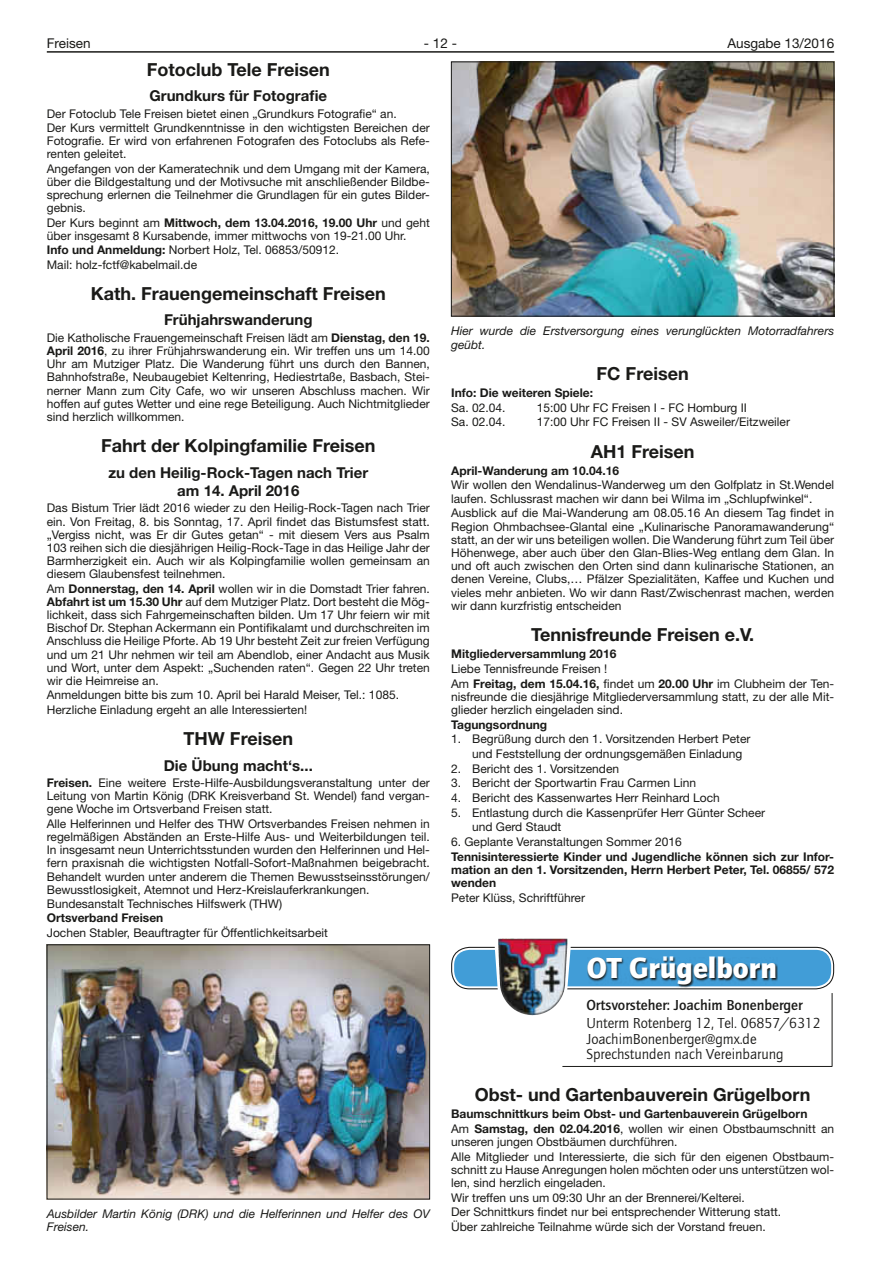
<style>
.page{position:relative;width:881px;height:1263px;background:#fff}
.page>*{position:absolute;margin:0;border:0;box-sizing:border-box;transform-origin:0 0}
.t1{font:800 30px "Quay";color:#fff}
.t2{font:18px "Helvetica Neue LT Bold 5";color:#1a1a18}
.t3{font:15px/18px "Helvetica Neue LT Bold 5";color:#1a1a18;text-align:center}
.t4{font:15px/16.5px "Quay";letter-spacing:-.005em;color:#1a1a18}
.t5{font:700 15px "Quay";color:#1a1a18}
.t6{font:13.5px "Helvetica Neue LT Roman 11";color:#1a1a18}
.t7{font:12px/13.2px "Helvetica Neue LT Roman 11";color:#1a1a18}
.t8{font:12px/13.2px "Helvetica Neue LT Bold 5";color:#1a1a18;text-align:justify}
.t9{font:12px/13.2px "Helvetica Neue LT Italic 3";color:#1a1a18}
.s1{font-family:"Helvetica Neue LT Roman 11"}
.s2{font-family:"Helvetica Neue LT Bold 5"}
</style>
<div class="page">
<hr style="left:47px;top:51px;width:786px;height:2px;background:#1a1a18">
<img style="left:49px;top:946px;width:378px;height:251px">
<div style="left:47px;top:944px;width:382px;height:255px;border:1px solid #1a1a18"></div>
<img style="left:453px;top:64px;width:378px;height:250px">
<div style="left:451px;top:62px;width:382px;height:254px;border:1px solid #1a1a18"></div>
<div style="left:452px;top:948px;width:380px;height:40px;background:#419dd7;border-radius:17px"></div>
<div style="left:451px;top:947px;width:382px;height:42px;border:3px solid #fff;border-radius:17px"></div>
<div style="left:451px;top:947px;width:382px;height:42px;border:1px solid #1a1a18;border-radius:18px"></div>
<img style="left:493px;top:938px;width:78px;height:78px">
<img style="left:498px;top:938px;width:38px;height:77px">
<svg style="left:587px;top:957px;width:190px;height:30px"></svg>
<hr style="left:562px;top:1066px;width:269px;height:1px;background:#1a1a18">
<hr style="left:831px;top:993px;width:1px;height:74px;background:#1a1a18">
<p class="t6" style="left:47px;top:35px;width:45px">Freisen</p>
<p class="t6" style="left:424px;top:35px;width:35px">- 12 -</p>
<p class="t6" style="left:727px;top:35px;width:108px">Ausgabe 13/2016</p>
<h2 class="t2" style="left:147px;top:58px;width:184px">Fotoclub Tele Freisen</h2>
<p class="t3" style="left:149px;top:87px;width:179px">Grundkurs für Fotografie</p>
<p class="t7" style="left:47px;top:106px;width:384px;line-height:14.4px">Der Fotoclub Tele Freisen bietet einen „Grundkurs Fotografie“ an.<br>Der Kurs vermittelt Grundkenntnisse in den wichtigsten Bereichen der</p>
<p class="t7" style="left:47px;top:134px;width:384px">Fotografie. Er wird von erfahrenen Fotografen des Fotoclubs als Refe&shy;renten geleitet.</p>
<p class="t7" style="left:47px;top:162px;width:384px;text-align:justify">Angefangen von der Kameratechnik und dem Umgang mit der Kamera, über die Bildgestaltung und der Motivsuche mit anschließender Bildbe&shy;sprechung erlernen die Teilnehmer die Grundlagen für ein gutes Bilder&shy;gebnis.</p>
<p class="t8" style="left:47px;top:216px;width:384px"><span class="s1">Der Kurs beginnt am</span> Mittwoch, dem 13.04.2016, 19.00 Uhr <span class="s1">und geht</span></p>
<p class="t7" style="left:47px;top:228px;width:361px;line-height:14.4px">über insgesamt 8 Kursabende, immer mittwochs von 19-21.00 Uhr.<br><span class="s2">Info und Anmeldung:</span> Norbert Holz, Tel. 06853/50912.<br>Mail: holz-fctf@kabelmail.de</p>
<h2 class="t2" style="left:91px;top:282px;width:296px">Kath. Frauengemeinschaft Freisen</h2>
<p class="t3" style="left:164px;top:311px;width:150px">Frühjahrswanderung</p>
<p class="t7" style="left:47px;top:331px;width:384px;text-align:justify">Die Katholische Frauengemeinschaft Freisen lädt am <span class="s2">Dienstag, den 19.<br>April 2016</span>, zu ihrer Frühjahrswanderung ein. Wir treffen uns um 14.00<br>Uhr am Mutziger Platz. Die Wanderung führt uns durch den Bannen, Bahnhofstraße, Neubaugebiet Keltenring, Hediestrtaße, Basbach, Stei&shy;nerner Mann zum City Cafe, wo wir unseren Abschluss machen. Wir hoffen auf gutes Wetter und eine rege Beteiligung. Auch Nichtmitglieder sind herzlich willkommen.</p>
<h2 class="t2" style="left:101px;top:435px;width:276px">Fahrt der Kolpingfamilie Freisen</h2>
<p class="t3" style="left:108px;top:463px;width:261px">zu den Heilig-Rock-Tagen nach Trier am 14. April 2016</p>
<p class="t7" style="left:47px;top:501px;width:384px;text-align:justify">Das Bistum Trier lädt 2016 wieder zu den Heilig-Rock-Tagen nach Trier ein. Von Freitag, 8. bis Sonntag, 17. April findet das Bistumsfest statt. „Vergiss nicht, was Er dir Gutes getan“ - mit diesem Vers aus Psalm 103 reihen sich die diesjährigen Heilig-Rock-Tage in das Heilige Jahr der Barmherzigkeit ein. Auch wir als Kolpingfamilie wollen gemeinsam an diesem Glaubensfest teilnehmen.</p>
<p class="t7" style="left:47px;top:582px;width:384px;text-align:justify">Am <span class="s2">Donnerstag, den 14. April</span> wollen wir in die Domstadt Trier fahren.<br><span class="s2">Abfahrt ist um 15.30 Uhr</span> auf dem Mutziger Platz. Dort besteht die Mög&shy;lichkeit, dass sich Fahrgemeinschaften bilden. Um 17 Uhr feiern wir mit Bischof Dr. Stephan Ackermann ein Pontifikalamt und durchschreiten im Anschluss die Heilige Pforte. Ab 19 Uhr besteht Zeit zur freien Verfügung und um 21 Uhr nehmen wir teil am Abendlob, einer Andacht aus Musik und Wort, unter dem Aspekt: „Suchenden raten“. Gegen 22 Uhr treten wir die Heimreise an.</p>
<p class="t7" style="left:47px;top:688px;width:353px;line-height:14.4px">Anmeldungen bitte bis zum 10. April bei Harald Meiser, Tel.: 1085.<br>Herzliche Einladung ergeht an alle Interessierten!</p>
<h2 class="t2" style="left:183px;top:727px;width:111px">THW Freisen</h2>
<p class="t3" style="left:164px;top:756px;width:150px">Die Übung macht‘s...</p>
<p class="t7" style="left:47px;top:776px;width:384px;text-align:justify"><span class="s2">Freisen.</span> Eine weitere Erste-Hilfe-Ausbildungsveranstaltung unter der Leitung von Martin König (DRK Kreisverband St. Wendel) fand vergan&shy;gene Woche im Ortsverband Freisen statt.</p>
<p class="t7" style="left:47px;top:817px;width:384px;text-align:justify">Alle Helferinnen und Helfer des THW Ortsverbandes Freisen nehmen in regelmäßigen Abständen an Erste-Hilfe Aus- und Weiterbildungen teil.<br>In insgesamt neun Unterrichtsstunden wurden den Helferinnen und Hel&shy;fern praxisnah die wichtigsten Notfall-Sofort-Maßnahmen beigebracht.<br>Behandelt wurden unter anderem die Themen Bewusstseinsstörungen/ Bewusstlosigkeit, Atemnot und Herz-Kreislauferkrankungen.</p>
<p class="t7" style="left:47px;top:897px;width:237px">Bundesanstalt Technisches Hilfswerk (THW)</p>
<p class="t8" style="left:47px;top:911px;width:118px">Ortsverband Freisen</p>
<p class="t7" style="left:47px;top:926px;width:282px">Jochen Stabler, Beauftragter für Öffentlichkeitsarbeit</p>
<p class="t9" style="left:451px;top:324px;width:384px">Hier wurde die Erstversorgung eines verunglückten Motorradfahrers geübt.</p>
<h2 class="t2" style="left:596px;top:363px;width:94px">FC Freisen</h2>
<p class="t8" style="left:451px;top:386px;width:143px">Info: Die weiteren Spiele:</p>
<p class="t7" style="left:451px;top:401px;width:56px">Sa. 02.04.</p>
<p class="t7" style="left:536px;top:401px;width:212px">15:00 Uhr FC Freisen I - FC Homburg II</p>
<p class="t7" style="left:451px;top:415px;width:56px">Sa. 02.04.</p>
<p class="t7" style="left:536px;top:415px;width:255px">17:00 Uhr FC Freisen II - SV Asweiler/Eitzweiler</p>
<h2 class="t2" style="left:590px;top:440px;width:105px">AH1 Freisen</h2>
<p class="t8" style="left:451px;top:464px;width:169px">April-Wanderung am 10.04.16</p>
<p class="t7" style="left:451px;top:478px;width:384px">Wir wollen den Wendalinus-Wanderweg um den Golfplatz in St.Wendel laufen. Schlussrast machen wir dann bei Wilma im „Schlupfwinkel“.</p>
<p class="t7" style="left:451px;top:506px;width:384px;text-align:justify">Ausblick auf die Mai-Wanderung am 08.05.16 An diesem Tag findet in Region Ohmbachsee-Glantal eine „Kulinarische Panoramawanderung“ statt, an der wir uns beteiligen wollen. Die Wanderung führt zum Teil über Höhenwege, aber auch über den Glan-Blies-Weg entlang dem Glan. In und oft auch zwischen den Orten sind dann kulinarische Stationen, an denen Vereine, Clubs,… Pfälzer Spezialitäten, Kaffee und Kuchen und vieles mehr anbieten. Wo wir dann Rast/Zwischenrast machen, werden wir dann kurzfristig entscheiden</p>
<h2 class="t2" style="left:531px;top:624px;width:225px">Tennisfreunde Freisen e.V.</h2>
<p class="t8" style="left:451px;top:647px;width:167px">Mitgliederversammlung 2016</p>
<p class="t7" style="left:451px;top:662px;width:158px">Liebe Tennisfreunde Freisen !</p>
<p class="t8" style="left:451px;top:676px;width:384px"><span class="s1">Am</span> Freitag, dem 15.04.16, <span class="s1">findet um</span> 20.00 Uhr <span class="s1">im Clubheim der Ten-</span></p>
<p class="t7" style="left:451px;top:690px;width:384px">nisfreunde die diesjährige Mitgliederversammlung statt, zu der alle Mit&shy;glieder herzlich eingeladen sind.</p>
<p class="t8" style="left:451px;top:717px;width:98px">Tagungsordnung</p>
<p class="t7" style="left:472px;top:731px;width:280px;line-height:14.7px;text-indent:-21px">1. Begrüßung durch den 1. Vorsitzenden Herbert Peter und Feststellung der ordnungsgemäßen Einladung</p>
<p class="t7" style="left:451px;top:762px;width:169px">2. Bericht des 1. Vorsitzenden</p>
<p class="t7" style="left:451px;top:776px;width:246px">3. Bericht der Sportwartin Frau Carmen Linn</p>
<p class="t7" style="left:451px;top:791px;width:270px">4. Bericht des Kassenwartes Herr Reinhard Loch</p>
<p class="t7" style="left:472px;top:805px;width:294px;line-height:14.7px;text-indent:-21px">5. Entlastung durch die Kassenprüfer Herr Günter Scheer und Gerd Staudt</p>
<p class="t7" style="left:451px;top:835px;width:232px">6. Geplante Veranstaltungen Sommer 2016</p>
<p class="t8" style="left:451px;top:850px;width:384px">Tennisinteressierte Kinder und Jugendliche können sich zur Infor&shy;mation an den 1. Vorsitzenden, Herrn Herbert Peter, Tel. 06855/ 572 wenden</p>
<p class="t7" style="left:451px;top:891px;width:135px">Peter Klüss, Schriftführer</p>
<p class="t9" style="left:47px;top:1207px;width:384px">Ausbilder Martin König (DRK) und die Helferinnen und Helfer des OV<br>Freisen.</p>
<h1 class="t1" style="left:586px;top:950px;width:191px">OT Grügelborn</h1>
<p class="t5" style="left:586px;top:996px;width:218px">Ortsvorsteher: Joachim Bonenberger</p>
<p class="t4" style="left:586px;top:1015px;width:236px">Unterm Rotenberg 12, Tel. 06857/6312<br>JoachimBonenberger@gmx.de</p>
<p class="t4" style="left:586px;top:1046px;width:199px">Sprechstunden nach Vereinbarung</p>
<h2 class="t2" style="left:474px;top:1084px;width:337px">Obst- und Gartenbauverein Grügelborn</h2>
<p class="t8" style="left:451px;top:1107px;width:357px">Baumschnittkurs beim Obst- und Gartenbauverein Grügelborn</p>
<p class="t7" style="left:451px;top:1122px;width:384px">Am <span class="s2">Samstag, den 02.04.2016</span>, wollen wir einen Obstbaumschnitt an unseren jungen Obstbäumen durchführen.</p>
<p class="t7" style="left:451px;top:1149px;width:384px;text-align:justify">Alle Mitglieder und Interessierte, die sich für den eigenen Obstbaum&shy;schnitt zu Hause Anregungen holen möchten oder uns unterstützen wol&shy;len, sind herzlich eingeladen.</p>
<p class="t7" style="left:451px;top:1190px;width:331px;line-height:14.7px">Wir treffen uns um 09:30 Uhr an der Brennerei/Kelterei.<br>Der Schnittkurs findet nur bei entsprechender Witterung statt.<br>Über zahlreiche Teilnahme würde sich der Vorstand freuen.</p>
</div>
